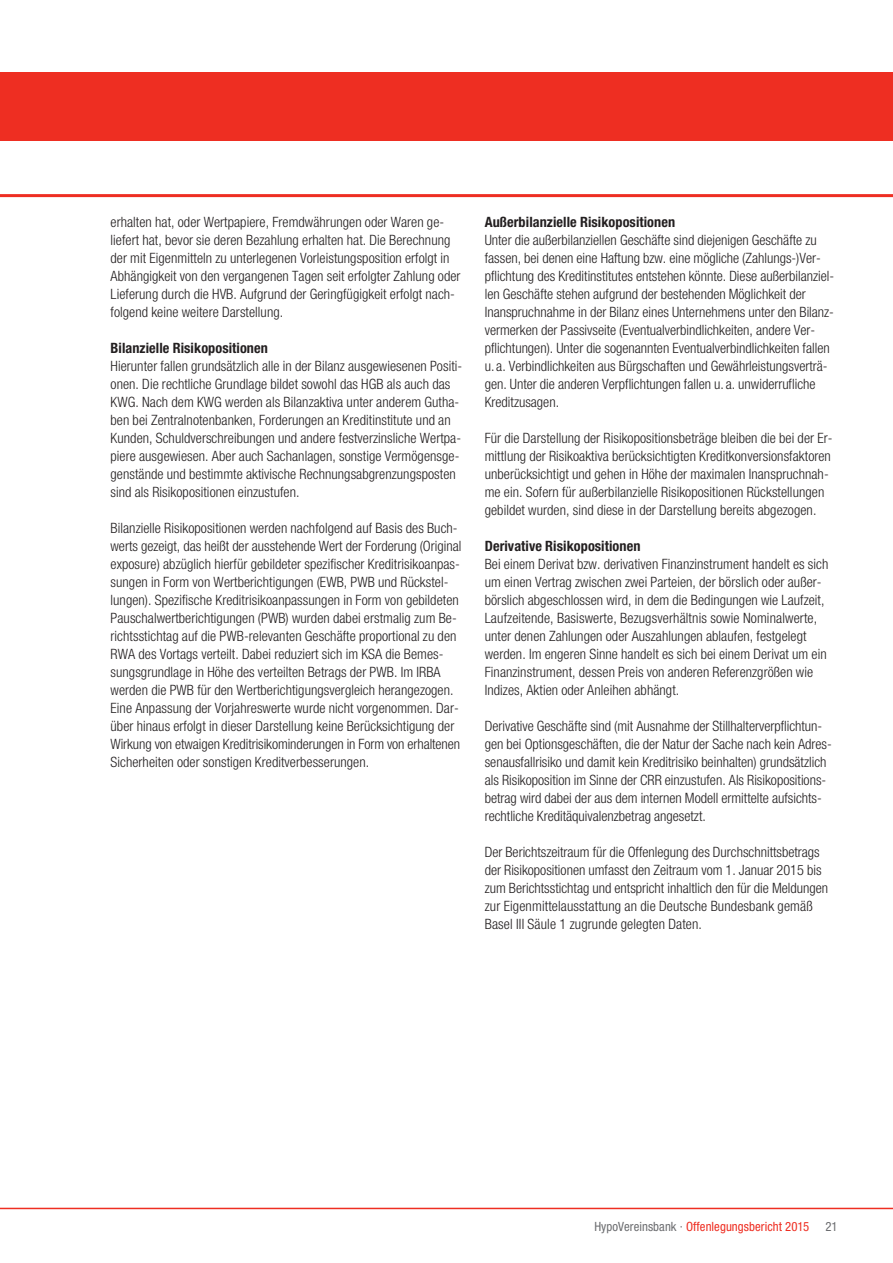
<style>
.page{position:relative;width:893px;height:1263px;background:#fff}
.page>*{position:absolute;margin:0;border:0;box-sizing:border-box;transform-origin:0 0}
.Grundschrift_47er{font:300 14.25px/18px "Helvetica HVB Cond";letter-spacing:.005em;color:#231f20}
.Grundschrift_47er_ko{font:300 14.25px/18px "Helvetica HVB Cond";letter-spacing:.005em;color:#231f20}
.ZwHead_77er_9_5_auf{font:700 condensed 14.25px "Helvetica Neue";letter-spacing:.005em;color:#231f20}
.t1{font:condensed 12.75px "Helvetica Neue";letter-spacing:.005em;color:#ee2e22}
.t2{font:condensed 12.75px "Helvetica Neue";color:#6c6d70}
.s1{color:#6c6d70}
</style>
<div class="page">
<hr style="left:0;top:1208px;width:893px;height:1px;background:#ee2e22">
<div style="left:0;top:72px;width:893px;height:68px;background:#ee2e22"></div>
<hr style="left:0;top:194px;width:893px;height:3px;background:#ee2e22">
<p class="Grundschrift_47er" style="left:111px;top:213px;width:351px">erhalten hat, oder Wertpapiere, Fremdwährungen oder Waren ge&shy;liefert hat, bevor sie deren Bezahlung erhalten hat. Die Berechnung der mit Eigenmitteln zu unterlegenen Vorleistungsposition erfolgt in Abhängigkeit von den vergangenen Tagen seit erfolgter Zahlung oder Lieferung durch die HVB. Aufgrund der Geringfügigkeit erfolgt nach&shy;folgend keine weitere Darstellung.</p>
<p class="ZwHead_77er_9_5_auf" style="left:111px;top:340px;width:159px">Bilanzielle Risikopositionen</p>
<p class="Grundschrift_47er_ko" style="left:111px;top:357px;width:353px">Hierunter fallen grundsätzlich alle in der Bilanz ausgewiesenen Positi&shy;onen. Die rechtliche Grundlage bildet sowohl das HGB als auch das KWG. Nach dem KWG werden als Bilanzaktiva unter anderem Gutha&shy;ben bei Zentralnotenbanken, Forderungen an Kreditinstitute und an Kunden, Schuldverschreibungen und andere festverzinsliche Wertpa&shy;piere ausgewiesen. Aber auch Sachanlagen, sonstige Vermögensge&shy;genstände und bestimmte aktivische Rechnungsabgrenzungsposten sind als Risikopositionen einzustufen.</p>
<p class="Grundschrift_47er" style="left:111px;top:519px;width:352px">Bilanzielle Risikopositionen werden nachfolgend auf Basis des Buch&shy;werts gezeigt, das heißt der ausstehende Wert der Forderung (Original exposure) abzüglich hierfür gebildeter spezifischer Kreditrisikoanpas&shy;sungen in Form von Wertberichtigungen (EWB, PWB und Rückstel&shy;lungen). Spezifische Kreditrisikoanpassungen in Form von gebildeten Pauschalwertberichtigungen (PWB) wurden dabei erstmalig zum Be&shy;richtsstichtag auf die PWB-relevanten Geschäfte proportional zu den RWA des Vortags verteilt. Dabei reduziert sich im KSA die Bemes&shy;sungsgrundlage in Höhe des verteilten Betrags der PWB. Im IRBA werden die PWB für den Wertberichtigungsvergleich herangezogen.<br>Eine Anpassung der Vorjahreswerte wurde nicht vorgenommen. Dar&shy;über hinaus erfolgt in dieser Darstellung keine Berücksichtigung der Wirkung von etwaigen Kreditrisikominderungen in Form von erhaltenen Sicherheiten oder sonstigen Kreditverbesserungen.</p>
<p class="ZwHead_77er_9_5_auf" style="left:485px;top:213px;width:192px">Außerbilanzielle Risikopositionen</p>
<p class="Grundschrift_47er_ko" style="left:485px;top:231px;width:351px">Unter die außerbilanziellen Geschäfte sind diejenigen Geschäfte zu fassen, bei denen eine Haftung bzw. eine mögliche (Zahlungs-)Ver&shy;pflichtung des Kreditinstitutes entstehen könnte. Diese außerbilanziel&shy;len Geschäfte stehen aufgrund der bestehenden Möglichkeit der Inanspruchnahme in der Bilanz eines Unternehmens unter den Bilanz&shy;vermerken der Passivseite (Eventualverbindlichkeiten, andere Ver&shy;pflichtungen). Unter die sogenannten Eventualverbindlichkeiten fallen u. a. Verbindlichkeiten aus Bürgschaften und Gewährleistungsverträ&shy;gen. Unter die anderen Verpflichtungen fallen u. a. unwiderrufliche Kreditzusagen.</p>
<p class="Grundschrift_47er" style="left:485px;top:429px;width:349px">Für die Darstellung der Risikopositionsbeträge bleiben die bei der Er&shy;mittlung der Risikoaktiva berücksichtigten Kreditkonversionsfaktoren unberücksichtigt und gehen in Höhe der maximalen Inanspruchnah&shy;me ein. Sofern für außerbilanzielle Risikopositionen Rückstellungen gebildet wurden, sind diese in der Darstellung bereits abgezogen.</p>
<p class="ZwHead_77er_9_5_auf" style="left:485px;top:537px;width:157px">Derivative Risikopositionen</p>
<p class="Grundschrift_47er_ko" style="left:485px;top:555px;width:345px">Bei einem Derivat bzw. derivativen Finanzinstrument handelt es sich um einen Vertrag zwischen zwei Parteien, der börslich oder außer&shy;börslich abgeschlossen wird, in dem die Bedingungen wie Laufzeit, Laufzeitende, Basiswerte, Bezugsverhältnis sowie Nominalwerte, unter denen Zahlungen oder Auszahlungen ablaufen, festgelegt werden. Im engeren Sinne handelt es sich bei einem Derivat um ein Finanzinstrument, dessen Preis von anderen Referenzgrößen wie Indizes, Aktien oder Anleihen abhängt.</p>
<p class="Grundschrift_47er" style="left:485px;top:717px;width:348px">Derivative Geschäfte sind (mit Ausnahme der Stillhalterverpflichtun&shy;gen bei Optionsgeschäften, die der Natur der Sache nach kein Adres&shy;senausfallrisiko und damit kein Kreditrisiko beinhalten) grundsätzlich als Risikoposition im Sinne der CRR einzustufen. Als Risikopositions&shy;betrag wird dabei der aus dem internen Modell ermittelte aufsichts&shy;rechtliche Kreditäquivalenzbetrag angesetzt.</p>
<p class="Grundschrift_47er" style="left:485px;top:843px;width:345px">Der Berichtszeitraum für die Offenlegung des Durchschnittsbetrags der Risikopositionen umfasst den Zeitraum vom 1. Januar 2015 bis zum Berichtsstichtag und entspricht inhaltlich den für die Meldungen zur Eigenmittelausstattung an die Deutsche Bundesbank gemäß Basel III Säule 1 zugrunde gelegten Daten.</p>
<p class="t1" style="left:594px;top:1218px;width:216px"><span class="s1">HypoVereinsbank ·</span> Offenlegungsbericht 2015</p>
<p class="t2" style="left:825px;top:1218px;width:14px">21</p>
</div>
